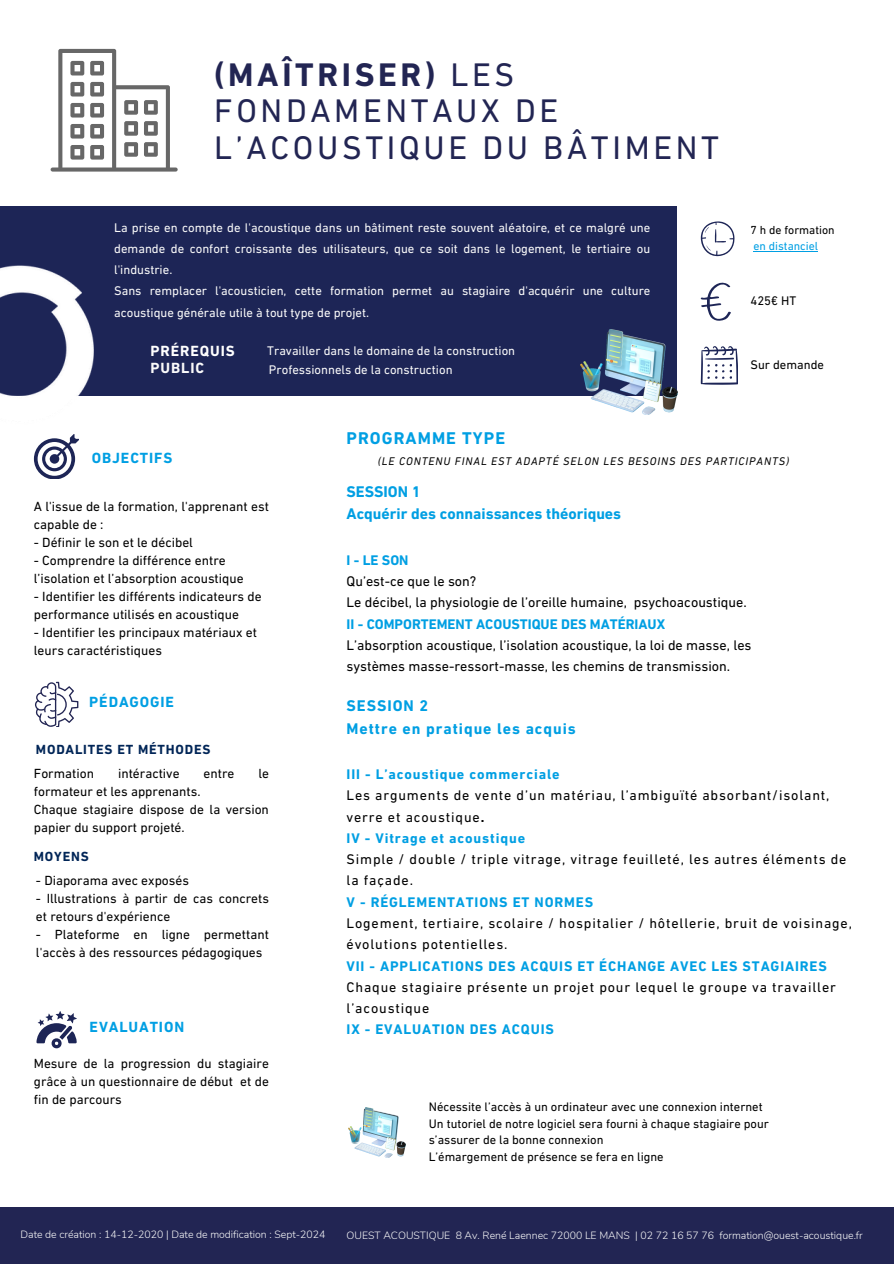
<style>
.page{position:relative;width:894px;height:1264px;background:#fff}
.page>*{position:absolute;margin:0;border:0;box-sizing:border-box;transform-origin:0 0}
.t1{font:33.3px/36px "DIN Next LT Pro";letter-spacing:.11em;color:#222553}
.t2{font:700 17.25px "DIN Next LT Pro";letter-spacing:.06em;color:#009fe3}
.t3{font:700 15.75px/21.3px "DIN Next LT Pro";color:#009fe3}
.t4{font:700 15.75px/23.5px "DIN Next LT Pro";letter-spacing:.06em;color:#009fe3}
.t5{font:700 15px "DIN Next LT Pro";letter-spacing:.06em;color:#009fe3}
.t6{font:700 15px "DIN Next LT Pro";letter-spacing:.06em;color:#fff}
.t7{font:700 15px "DIN Next LT Pro";letter-spacing:.06em;color:#fafafa}
.t8{font:14.1px/21.3px "DIN Next LT Pro";letter-spacing:.06em;color:#000}
.t9{font:14.1px/21.3px "DIN Next LT Pro";color:#000}
.t10{font:700 14.1px "DIN Next LT Pro";letter-spacing:.06em;color:#009fe3}
.t11{font:700 14.1px "DIN Next LT Pro";color:#009fe3}
.t12{font:13.5px/18px "DIN Next LT Pro";color:#000}
.t13{font:700 13.5px "DIN Next LT Pro";letter-spacing:.06em;color:#002557}
.t14{font:12.75px/21.3px "DIN Next LT Pro";color:#fafafa;text-align:justify}
.t15{font:12.75px "DIN Next LT Pro";color:#000}
.t16{font:12.6px/16.8px "DIN Next LT Pro";color:#000}
.t17{font:11.85px "DIN Next LT Pro";color:#000}
.t18{font:11.85px "DIN Next LT Pro";color:#009fe3}
.t19{font:italic 11.25px "DIN Next LT Pro";letter-spacing:.08em;color:#000}
.t20{font:300 10.5px "Nunito";color:#fafafa}
.s1{font-weight:700}
.s2{font-weight:700;color:#009fe3}
</style>
<div class="page">
<div style="left:0;top:1207px;width:893px;height:56px;background:#222553"></div>
<svg style="left:58px;top:49px;width:120px;height:122px"></svg>
<svg style="left:700px;top:346px;width:37px;height:39px"></svg>
<svg style="left:700px;top:221px;width:35px;height:36px"></svg>
<svg style="left:700px;top:282px;width:30px;height:39px"></svg>
<div style="left:0;top:206px;width:677px;height:189px;background:#1d2556"></div>
<img style="left:0;top:71px;width:103px;height:389px">
<svg style="left:34px;top:434px;width:45px;height:45px"></svg>
<svg style="left:35px;top:681px;width:43px;height:45px"></svg>
<svg style="left:36px;top:1011px;width:41px;height:37px"></svg>
<hr style="left:753px;top:251px;width:65px;height:1px;background:#009fe3">
<img style="left:580px;top:330px;width:97px;height:84px">
<img style="left:349px;top:1107px;width:56px;height:50px">
<h4 class="t1" style="left:214px;top:60px;width:506px"><span class="s1">(MAÎTRISER)</span> LES<br>FONDAMENTAUX DE<br>L’ACOUSTIQUE DU BÂTIMENT</h4>
<h1 class="t14" style="left:114px;top:218px;width:537px">La prise en compte de l'acoustique dans un bâtiment reste souvent aléatoire, et ce malgré une demande de confort croissante des utilisateurs, que ce soit dans le logement, le tertiaire ou l'industrie.</h1>
<p class="t14" style="left:114px;top:281px;width:537px">Sans remplacer l'acousticien, cette formation permet au stagiaire d'acquérir une culture acoustique générale utile à tout type de projet.</p>
<p class="t15" style="left:750px;top:295px;width:47px">425€ HT</p>
<p class="t17" style="left:750px;top:225px;width:86px">7 h de formation</p>
<p class="t18" style="left:753px;top:241px;width:66px">en distanciel</p>
<h4 class="t6" style="left:150px;top:344px;width:86px">PRÉREQUIS</h4>
<h4 class="t14" style="left:267px;top:341px;width:249px">Travailler dans le domaine de la construction</h4>
<p class="t7" style="left:150px;top:362px;width:55px">PUBLIC</p>
<p class="t14" style="left:269px;top:360px;width:185px">Professionnels de la construction</p>
<p class="t2" style="left:346px;top:431px;width:160px">PROGRAMME TYPE</p>
<p class="t15" style="left:750px;top:359px;width:75px">Sur demande</p>
<p class="t5" style="left:92px;top:452px;width:82px">OBJECTIFS</p>
<p class="t12" style="left:34px;top:498px;width:236px">A l'issue de la formation, l'apprenant est capable de :</p>
<p class="t12" style="left:34px;top:534px;width:160px">- Définir le son et le décibel</p>
<p class="t12" style="left:34px;top:552px;width:211px">- Comprendre la différence entre l’isolation et l’absorption acoustique</p>
<p class="t12" style="left:34px;top:588px;width:229px">- Identifier les différents indicateurs de performance utilisés en acoustique</p>
<p class="t12" style="left:34px;top:624px;width:224px">- Identifier les principaux matériaux et leurs caractéristiques</p>
<p class="t5" style="left:89px;top:695px;width:86px">PÉDAGOGIE</p>
<p class="t13" style="left:36px;top:743px;width:176px">MODALITES ET MÉTHODES</p>
<p class="t12" style="left:34px;top:765px;width:62px">Formation</p>
<p class="t12" style="left:118px;top:765px;width:63px">intéractive</p>
<p class="t12" style="left:203px;top:765px;width:32px">entre</p>
<p class="t12" style="left:258px;top:765px;width:12px">le</p>
<p class="t12" style="left:34px;top:783px;width:168px">formateur et les apprenants.</p>
<p class="t12" style="left:34px;top:801px;width:236px">Chaque stagiaire dispose de la version papier du support projeté.</p>
<h2 class="t13" style="left:34px;top:851px;width:56px">MOYENS</h2>
<h4 class="t12" style="left:36px;top:872px;width:154px">- Diaporama avec exposés</h4>
<p class="t12" style="left:36px;top:890px;width:234px">- Illustrations à partir de cas concrets et retours d'expérience</p>
<h5 class="t12" style="left:36px;top:926px;width:234px">- Plateforme en ligne permettant l'accès à des ressources pédagogiques</h5>
<h4 class="t5" style="left:90px;top:1021px;width:96px">EVALUATION</h4>
<p class="t12" style="left:34px;top:1055px;width:236px;text-align:justify">Mesure de la progression du stagiaire grâce à un questionnaire de début et de fin de parcours</p>
<h6 class="t19" style="left:377px;top:456px;width:413px">(LE CONTENU FINAL EST ADAPTÉ SELON LES BESOINS DES PARTICIPANTS)</h6>
<p class="t3" style="left:346px;top:483px;width:276px">SESSION 1<br>Acquérir des connaissances théoriques</p>
<p class="t10" style="left:346px;top:554px;width:63px">I - LE SON</p>
<p class="t9" style="left:346px;top:572px;width:401px">Qu’est-ce que le son?<br>Le décibel, la physiologie de l’oreille humaine, psychoacoustique.</p>
<p class="t11" style="left:346px;top:618px;width:320px">II - COMPORTEMENT ACOUSTIQUE DES MATÉRIAUX</p>
<p class="t9" style="left:346px;top:635px;width:406px">L’absorption acoustique, l’isolation acoustique, la loi de masse, les systèmes masse-ressort-masse, les chemins de transmission.</p>
<p class="t4" style="left:346px;top:695px;width:231px">SESSION 2<br>Mettre en pratique les acquis</p>
<p class="t10" style="left:346px;top:768px;width:214px">III - L’acoustique commerciale</p>
<p class="t8" style="left:346px;top:786px;width:484px">Les arguments de vente d’un matériau, l’ambiguïté absorbant/isolant, verre et acoustique<span class="s1">.<br></span><span class="s2">IV - Vitrage et acoustique</span></p>
<p class="t8" style="left:346px;top:850px;width:501px">Simple / double / triple vitrage, vitrage feuilleté, les autres éléments de la façade.</p>
<p class="t10" style="left:346px;top:896px;width:248px">V - RÉGLEMENTATIONS ET NORMES</p>
<p class="t8" style="left:346px;top:913px;width:507px">Logement, tertiaire, scolaire / hospitalier / hôtellerie, bruit de voisinage, évolutions potentielles.</p>
<p class="t10" style="left:346px;top:959px;width:481px">VII - APPLICATIONS DES ACQUIS ET ÉCHANGE AVEC LES STAGIAIRES</p>
<p class="t8" style="left:346px;top:977px;width:491px">Chaque stagiaire présente un projet pour lequel le groupe va travailler l’acoustique</p>
<p class="t10" style="left:346px;top:1023px;width:209px">IX - EVALUATION DES ACQUIS</p>
<p class="t16" style="left:428px;top:1099px;width:335px">Nécessite l’accès à un ordinateur avec une connexion internet</p>
<p class="t16" style="left:428px;top:1115px;width:341px">Un tutoriel de notre logiciel sera fourni à chaque stagiaire pour s’assurer de la bonne connexion</p>
<p class="t16" style="left:428px;top:1149px;width:236px">L’émargement de présence se fera en ligne</p>
<p class="t20" style="left:20px;top:1227px;width:306px">Date de création : 14-12-2020 | Date de modification : Sept-2024</p>
<p class="t20" style="left:346px;top:1228px;width:517px">OUEST ACOUSTIQUE 8 Av. René Laennec 72000 LE MANS | 02 72 16 57 76 formation@ouest-acoustique.fr</p>
</div>
